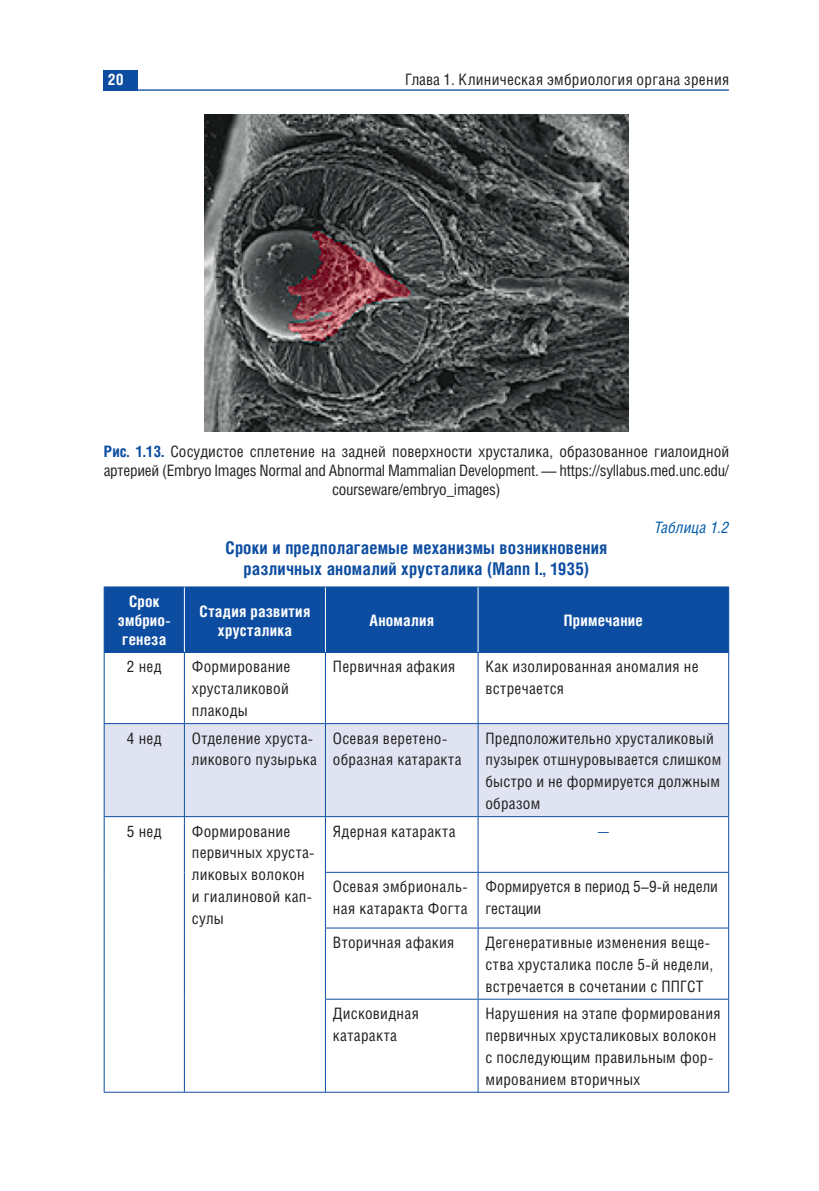
<style>
.page{position:relative;width:819px;height:1191px;background:#fff}
.page>*{position:absolute;margin:0;border:0;box-sizing:border-box;transform-origin:0 0}
.t1{font:17.68px "Newton";color:#0d4da1}
.t2{font:700 17.5px/21px "Helios Cond";letter-spacing:.01em;color:#0d4da1;text-align:center}
.t3{font:15.75px/21.9px "Helios Cond";letter-spacing:.015em;color:#231f20}
.t4{font:15.75px/18.9px "Helios Cond";letter-spacing:-.015em;color:#231f20;text-align:center}
.t5{font:700 15.75px/18.9px "Helios Cond";letter-spacing:.015em;color:#fff;text-align:center}
.t6{font:italic 15.75px "Helios Cond";letter-spacing:.01em;color:#015aaa}
.s1{font-style:italic}
.s2{font-weight:700;color:#0d4da1}
</style>
<div class="page">
<div style="left:104px;top:70px;width:34px;height:21px;background:#0d4da1"></div>
<hr style="left:104px;top:89px;width:624px;height:2px;background:#0d4da1">
<img style="left:205px;top:114px;width:423px;height:317px">
<div style="left:105px;top:587px;width:623px;height:65px;background:#0d4da1"></div>
<div style="left:105px;top:724px;width:623px;height:92px;background:#e0e4f2"></div>
<hr style="left:104px;top:653px;width:1px;height:70px;background:#0d4da1">
<hr style="left:184px;top:653px;width:1px;height:70px;background:#0d4da1">
<hr style="left:325px;top:653px;width:1px;height:70px;background:#0d4da1">
<hr style="left:477px;top:653px;width:1px;height:70px;background:#0d4da1">
<hr style="left:728px;top:653px;width:1px;height:70px;background:#0d4da1">
<hr style="left:104px;top:723px;width:80px;height:1px;background:#0d4da1">
<hr style="left:104px;top:724px;width:1px;height:92px;background:#0d4da1">
<hr style="left:184px;top:723px;width:141px;height:1px;background:#0d4da1">
<hr style="left:184px;top:724px;width:1px;height:92px;background:#0d4da1">
<hr style="left:325px;top:723px;width:153px;height:1px;background:#0d4da1">
<hr style="left:325px;top:724px;width:1px;height:92px;background:#0d4da1">
<hr style="left:478px;top:723px;width:251px;height:1px;background:#0d4da1">
<hr style="left:477px;top:724px;width:1px;height:92px;background:#0d4da1">
<hr style="left:728px;top:724px;width:1px;height:92px;background:#0d4da1">
<hr style="left:104px;top:817px;width:1px;height:55px;background:#0d4da1">
<hr style="left:184px;top:817px;width:1px;height:55px;background:#0d4da1">
<hr style="left:325px;top:817px;width:1px;height:55px;background:#0d4da1">
<hr style="left:477px;top:817px;width:1px;height:55px;background:#0d4da1">
<hr style="left:728px;top:817px;width:1px;height:55px;background:#0d4da1">
<hr style="left:104px;top:872px;width:1px;height:56px;background:#0d4da1">
<hr style="left:184px;top:872px;width:1px;height:56px;background:#0d4da1">
<hr style="left:325px;top:872px;width:1px;height:55px;background:#0d4da1">
<hr style="left:477px;top:872px;width:1px;height:55px;background:#0d4da1">
<hr style="left:728px;top:872px;width:1px;height:55px;background:#0d4da1">
<hr style="left:104px;top:928px;width:1px;height:71px;background:#0d4da1">
<hr style="left:184px;top:928px;width:1px;height:71px;background:#0d4da1">
<hr style="left:325px;top:928px;width:1px;height:70px;background:#0d4da1">
<hr style="left:477px;top:928px;width:1px;height:70px;background:#0d4da1">
<hr style="left:728px;top:928px;width:1px;height:70px;background:#0d4da1">
<hr style="left:104px;top:999px;width:1px;height:92px;background:#0d4da1">
<hr style="left:184px;top:999px;width:1px;height:92px;background:#0d4da1">
<hr style="left:104px;top:586px;width:80px;height:1px;background:#0d4da1">
<hr style="left:104px;top:587px;width:1px;height:65px;background:#0d4da1">
<hr style="left:184px;top:586px;width:545px;height:1px;background:#0d4da1">
<hr style="left:728px;top:587px;width:1px;height:65px;background:#0d4da1">
<hr style="left:104px;top:652px;width:625px;height:1px;background:#0d4da1">
<hr style="left:104px;top:816px;width:625px;height:1px;background:#0d4da1">
<hr style="left:325px;top:872px;width:404px;height:1px;background:#0d4da1">
<hr style="left:325px;top:927px;width:404px;height:1px;background:#0d4da1">
<hr style="left:325px;top:998px;width:153px;height:1px;background:#0d4da1">
<hr style="left:325px;top:999px;width:1px;height:92px;background:#0d4da1">
<hr style="left:478px;top:998px;width:251px;height:1px;background:#0d4da1">
<hr style="left:477px;top:999px;width:1px;height:92px;background:#0d4da1">
<hr style="left:728px;top:999px;width:1px;height:92px;background:#0d4da1">
<hr style="left:104px;top:1091px;width:625px;height:1px;background:#0d4da1">
<hr style="left:184px;top:587px;width:1px;height:65px;background:#fff">
<hr style="left:325px;top:587px;width:1px;height:65px;background:#fff">
<hr style="left:477px;top:587px;width:1px;height:65px;background:#fff">
<p class="t5" style="left:108px;top:71px;width:17px">20</p>
<p class="t3" style="left:405px;top:70px;width:325px">Глава 1<span class="s1">.</span> Клиническая эмбриология органа зрения</p>
<p class="t4" style="left:104px;top:443px;width:627px"><span class="s2">Рис. 1.13.</span> Сосудистое сплетение на задней поверхности хрусталика, образованное гиалоидной артерией (Embryo Images Normal and Abnormal Mammalian Development. — https://syllabus.med.unc.edu/ courseware/embryo_images)</p>
<p class="t6" style="left:654px;top:521px;width:76px">Таблица 1.2</p>
<p class="t2" style="left:225px;top:538px;width:383px">Сроки и предполагаемые механизмы возникновения различных аномалий хрусталика (Mann I., 1935)</p>
<p class="t5" style="left:118px;top:593px;width:54px">Срок эмбрио&shy;генеза</p>
<p class="t5" style="left:199px;top:603px;width:112px">Стадия развития хрусталика</p>
<p class="t5" style="left:369px;top:612px;width:66px">Аномалия</p>
<p class="t5" style="left:564px;top:612px;width:80px">Примечание</p>
<p class="t3" style="left:127px;top:657px;width:36px">2 нед</p>
<p class="t3" style="left:192px;top:657px;width:100px;text-align:justify">Формирование хрусталиковой плакоды</p>
<p class="t3" style="left:333px;top:657px;width:124px">Первичная афакия</p>
<p class="t3" style="left:485px;top:657px;width:215px">Как изолированная аномалия не встречается</p>
<p class="t3" style="left:127px;top:728px;width:36px">4 нед</p>
<p class="t3" style="left:192px;top:728px;width:127px">Отделение хруста&shy;ликового пузырька</p>
<p class="t3" style="left:333px;top:728px;width:130px">Осевая веретено&shy;образная катаракта</p>
<p class="t3" style="left:485px;top:728px;width:237px">Предположительно хрусталиковый пузырек отшнуровывается слишком быстро и не формируется должным образом</p>
<p class="t3" style="left:127px;top:821px;width:36px">5 нед</p>
<p class="t3" style="left:192px;top:821px;width:124px">Формирование первичных хруста&shy;ликовых волокон и гиалиновой кап&shy;сулы</p>
<p class="t3" style="left:333px;top:821px;width:124px">Ядерная катаракта</p>
<p class="t1" style="left:597px;top:824px;width:14px">–</p>
<p class="t3" style="left:333px;top:877px;width:136px">Осевая эмбриональ&shy;ная катаракта Фогта</p>
<p class="t3" style="left:485px;top:877px;width:234px">Формируется в период 5–9-й недели гестации</p>
<p class="t3" style="left:333px;top:932px;width:123px">Вторичная афакия</p>
<p class="t3" style="left:485px;top:932px;width:229px">Дегенеративные изменения веще&shy;ства хрусталика после 5-й недели, встречается в сочетании с ППГСТ</p>
<p class="t3" style="left:333px;top:1004px;width:88px">Дисковидная катаракта</p>
<p class="t3" style="left:485px;top:1004px;width:236px">Нарушения на этапе формирования первичных хрусталиковых волокон с последующим правильным фор&shy;мированием вторичных</p>
</div>
